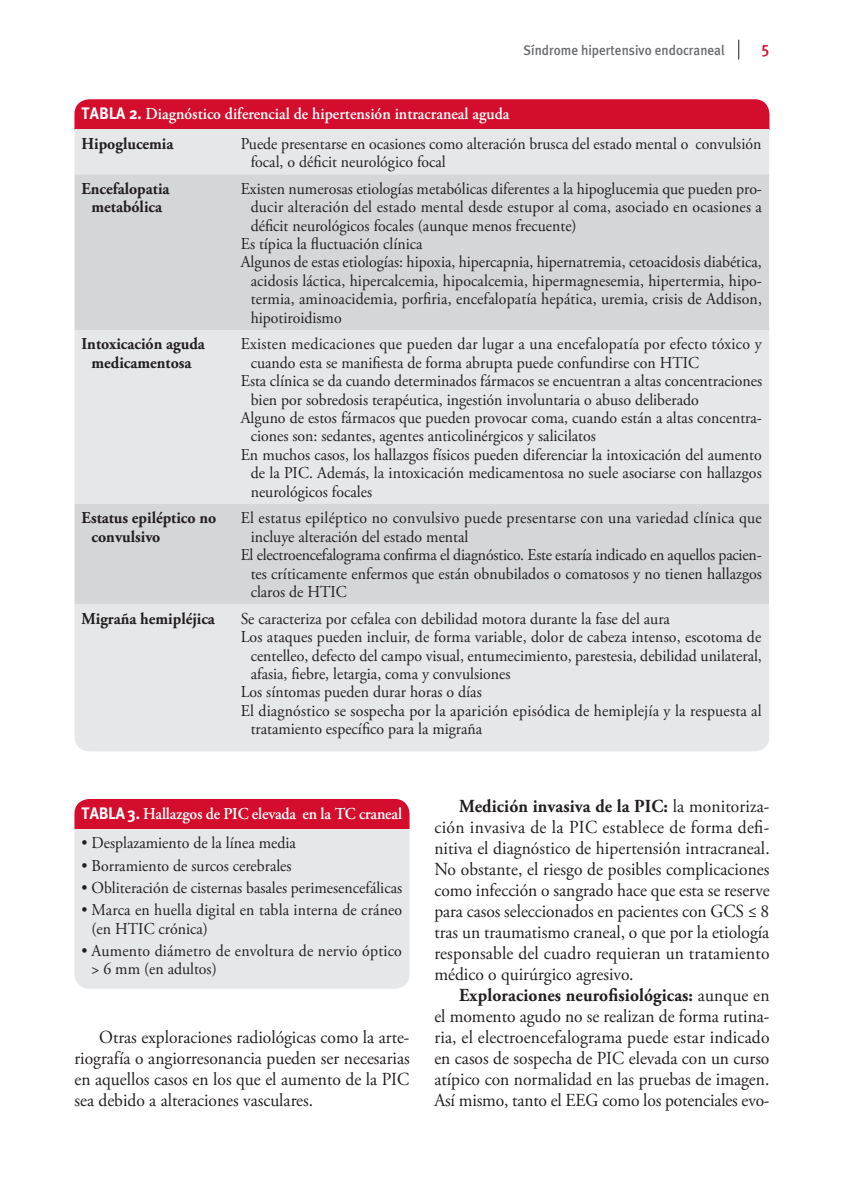
<style>
.page{position:relative;width:844px;height:1191px;background:#fff}
.page>*{position:absolute;margin:0;border:0;box-sizing:border-box;transform-origin:0 0}
.tx{font:18.38px/21px "Adobe Garamond Pro";color:#231f20;text-align:justify;scale:.95 1}
.tx-2{font:16.62px/18.4px "Adobe Garamond Pro";color:#231f20;scale:.95 1}
.tx-3{font:700 16.62px/18.4px "Adobe Garamond Pro";color:#231f20;text-align:center;scale:.95 1}
.tx-4{font:600 16.62px "Adobe Garamond Pro";color:#fff;scale:.95 1}
.t1{font:16.62px "Meta Plus Medium Caps";color:#d30d2b;scale:.95 1}
.t2{font:500 14px "Meta Plus";color:#6c6d70;scale:.95 1}
.s1{font-family:"Meta Plus";font-weight:700}
.s2{font-weight:700}
</style>
<div class="page">
<svg style="left:738px;top:40px;width:1px;height:20px"></svg>
<div style="left:74px;top:99px;width:695px;height:30px;background:#d30d2b"></div>
<div style="left:74px;top:129px;width:695px;height:622px;background:#e6e7e9"></div>
<svg style="left:74px;top:174px;width:695px;height:430px;background:#dbdcde"></svg>
<div style="left:74px;top:799px;width:335px;height:29px;background:#d30d2b"></div>
<div style="left:74px;top:828px;width:335px;height:160px;background:#e6e7e9"></div>
<p class="t2" style="left:523px;top:42px;width:213px">Síndrome hipertensivo endocraneal</p>
<p class="t1" style="left:760px;top:41px;width:10px">5</p>
<p class="tx-4" style="left:82px;top:104px;width:452px"><span class="s1">TABLA 2.</span> Diagnóstico diferencial de hipertensión intracraneal aguda</p>
<p class="tx-3" style="left:82px;top:134px;width:98px">Hipoglucemia</p>
<p class="tx-2" style="left:251px;top:135px;width:539px;text-indent:-10px">Puede presentarse en ocasiones como alteración brusca del estado mental o convulsión focal, o déficit neurológico focal</p>
<p class="tx-3" style="left:82px;top:180px;width:94px">Encefalopatia metabólica</p>
<p class="tx-2" style="left:251px;top:180px;width:539px;text-align:justify;text-indent:-10px">Existen numerosas etiologías metabólicas diferentes a la hipoglucemia que pueden pro&shy;ducir alteración del estado mental desde estupor al coma, asociado en ocasiones a déficit neurológicos focales (aunque menos frecuente)</p>
<p class="tx-2" style="left:241px;top:235px;width:193px">Es típica la fluctuación clínica</p>
<p class="tx-2" style="left:251px;top:253px;width:539px;text-align:justify;text-indent:-10px">Algunos de estas etiologías: hipoxia, hipercapnia, hipernatremia, cetoacidosis diabética, acidosis láctica, hipercalcemia, hipocalcemia, hipermagnesemia, hipertermia, hipo&shy;termia, aminoacidemia, porfiria, encefalopatía hepática, uremia, crisis de Addison, hipotiroidismo</p>
<p class="tx-3" style="left:82px;top:335px;width:131px">Intoxicación aguda medicamentosa</p>
<p class="tx-2" style="left:251px;top:335px;width:539px;text-indent:-10px">Existen medicaciones que pueden dar lugar a una encefalopatía por efecto tóxico y cuando esta se manifiesta de forma abrupta puede confundirse con HTIC</p>
<p class="tx-2" style="left:251px;top:372px;width:539px;text-indent:-10px">Esta clínica se da cuando determinados fármacos se encuentran a altas concentraciones bien por sobredosis terapéutica, ingestión involuntaria o abuso deliberado</p>
<p class="tx-2" style="left:251px;top:409px;width:539px;text-indent:-10px">Alguno de estos fármacos que pueden provocar coma, cuando están a altas concentra&shy;ciones son: sedantes, agentes anticolinérgicos y salicilatos</p>
<p class="tx-2" style="left:251px;top:446px;width:539px;text-align:justify;text-indent:-10px">En muchos casos, los hallazgos físicos pueden diferenciar la intoxicación del aumento de la PIC. Además, la intoxicación medicamentosa no suele asociarse con hallazgos neurológicos focales</p>
<p class="tx-3" style="left:92px;top:509px;width:133px;text-align:left;text-indent:-10px">Estatus epiléptico no convulsivo</p>
<p class="tx-2" style="left:251px;top:509px;width:539px;text-indent:-10px">El estatus epiléptico no convulsivo puede presentarse con una variedad clínica que incluye alteración del estado mental</p>
<p class="tx-2" style="left:251px;top:546px;width:539px;text-align:justify;text-indent:-10px">El electroencefalograma confirma el diagnóstico. Este estaría indicado en aquellos pacien&shy;tes críticamente enfermos que están obnubilados o comatosos y no tienen hallazgos claros de HTIC</p>
<p class="tx-3" style="left:82px;top:610px;width:142px">Migraña hemipléjica</p>
<p class="tx-2" style="left:241px;top:610px;width:453px">Se caracteriza por cefalea con debilidad motora durante la fase del aura</p>
<p class="tx-2" style="left:251px;top:628px;width:539px;text-align:justify;text-indent:-10px">Los ataques pueden incluir, de forma variable, dolor de cabeza intenso, escotoma de centelleo, defecto del campo visual, entumecimiento, parestesia, debilidad unilateral, afasia, fiebre, letargia, coma y convulsiones</p>
<p class="tx-2" style="left:241px;top:683px;width:255px">Los síntomas pueden durar horas o días</p>
<p class="tx-2" style="left:251px;top:702px;width:539px;text-indent:-10px">El diagnóstico se sospecha por la aparición episódica de hemiplejía y la respuesta al tratamiento específico para la migraña</p>
<p class="tx-4" style="left:82px;top:804px;width:339px"><span class="s1">TABLA 3.</span> Hallazgos de PIC elevada en la TC craneal</p>
<p class="tx-2" style="left:82px;top:834px;width:227px">• Desplazamiento de la línea media</p>
<p class="tx-2" style="left:82px;top:856px;width:222px">• Borramiento de surcos cerebrales</p>
<p class="tx-2" style="left:82px;top:879px;width:339px">• Obliteración de cisternas basales perimesencefálicas</p>
<p class="tx-2" style="left:92px;top:901px;width:328px;text-indent:-10px">• Marca en huella digital en tabla interna de cráneo (en HTIC crónica)</p>
<p class="tx-2" style="left:92px;top:942px;width:328px;text-indent:-10px">• Aumento diámetro de envoltura de nervio óptico &gt; 6 mm (en adultos)</p>
<p class="tx" style="left:74px;top:1027px;width:354px;text-indent:25px">Otras exploraciones radiológicas como la arte&shy;riografía o angiorresonancia pueden ser necesarias en aquellos casos en los que el aumento de la PIC sea debido a alteraciones vasculares.</p>
<p class="tx" style="left:434px;top:796px;width:354px;text-indent:25px"><span class="s2">Medición invasiva de la PIC:</span> la monitoriza&shy;ción invasiva de la PIC establece de forma defi&shy;nitiva el diagnóstico de hipertensión intracraneal.<br>No obstante, el riesgo de posibles complicaciones como infección o sangrado hace que esta se reserve para casos seleccionados en pacientes con GCS ≤ 8 tras un traumatismo craneal, o que por la etiología responsable del cuadro requieran un tratamiento médico o quirúrgico agresivo.</p>
<p class="tx" style="left:434px;top:985px;width:354px;text-indent:25px"><span class="s2">Exploraciones neurofisiológicas:</span> aunque en el momento agudo no se realizan de forma rutina&shy;ria, el electroencefalograma puede estar indicado en casos de sospecha de PIC elevada con un curso atípico con normalidad en las pruebas de imagen.<br>Así mismo, tanto el EEG como los potenciales evo-</p>
</div>
